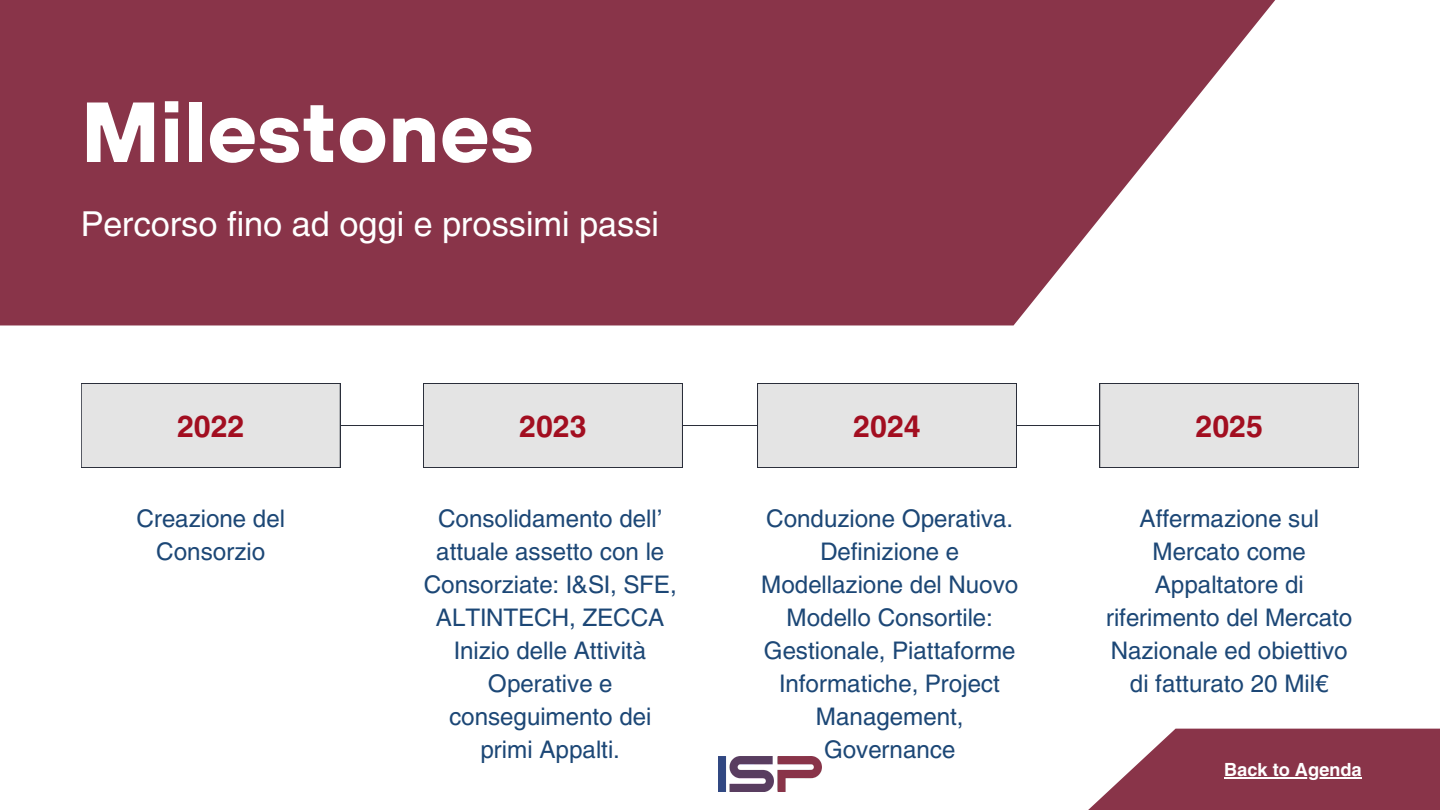
<style>
.page{position:relative;width:1440px;height:810px;background:#fff}
.page>*{position:absolute;margin:0;border:0;box-sizing:border-box;transform-origin:0 0}
.t1{font:700 85px "TT Hoves";color:#fff}
.t2{font:34px "Helios";color:#fff}
.t3{font:700 30px "Helios";color:#a20e20}
.t4{font:24px/33px "Helios";color:#1c4776;text-align:center}
.t5{font:700 18px "Helios";color:#fff}
</style>
<div class="page">
<svg style="left:0;top:0;width:1275px;height:325px;fill:#893449"></svg>
<div style="left:81px;top:383px;width:259px;height:85px;background:#e4e4e4"></div>
<div style="left:423px;top:383px;width:260px;height:85px;background:#e4e4e4"></div>
<div style="left:757px;top:383px;width:260px;height:85px;background:#e4e4e4"></div>
<div style="left:1100px;top:383px;width:259px;height:85px;background:#e4e4e4"></div>
<hr style="left:340px;top:425px;width:83px;height:1px;background:#2a2e3a">
<hr style="left:683px;top:425px;width:74px;height:1px;background:#2a2e3a">
<hr style="left:1017px;top:425px;width:83px;height:1px;background:#2a2e3a">
<svg style="left:1088px;top:729px;width:352px;height:81px"></svg>
<hr style="left:1224px;top:777px;width:138px;height:1px;background:#fff">
<img style="left:718px;top:756px;width:104px;height:35px">
<h1 class="t1" style="left:81px;top:77px;width:455px">Milestones</h1>
<h2 class="t2" style="left:81px;top:202px;width:580px">Percorso fino ad oggi e prossimi passi</h2>
<p class="t3" style="left:177px;top:407px;width:69px">2022</p>
<p class="t3" style="left:519px;top:407px;width:69px">2023</p>
<p class="t3" style="left:853px;top:407px;width:69px">2024</p>
<p class="t3" style="left:1196px;top:407px;width:69px">2025</p>
<p class="t4" style="left:136px;top:502px;width:150px">Creazione del<br>Consorzio</p>
<p class="t4" style="left:424px;top:502px;width:254px">Consolidamento dell’ attuale assetto con le<br>Consorziate: I&amp;SI, SFE,<br>ALTINTECH, ZECCA<br>Inizio delle Attività<br>Operative e conseguimento dei primi Appalti.</p>
<p class="t4" style="left:761px;top:502px;width:259px">Conduzione Operativa.<br>Definizione e<br>Modellazione del Nuovo<br>Modello Consortile:<br>Gestionale, Piattaforme<br>Informatiche, Project<br>Management,<br>Governance</p>
<p class="t4" style="left:1106px;top:502px;width:248px">Affermazione sul<br>Mercato come<br>Appaltatore di riferimento del Mercato<br>Nazionale ed obiettivo di fatturato 20 Mil€</p>
<p class="t5" style="left:1224px;top:758px;width:139px">Back to Agenda</p>
</div>
